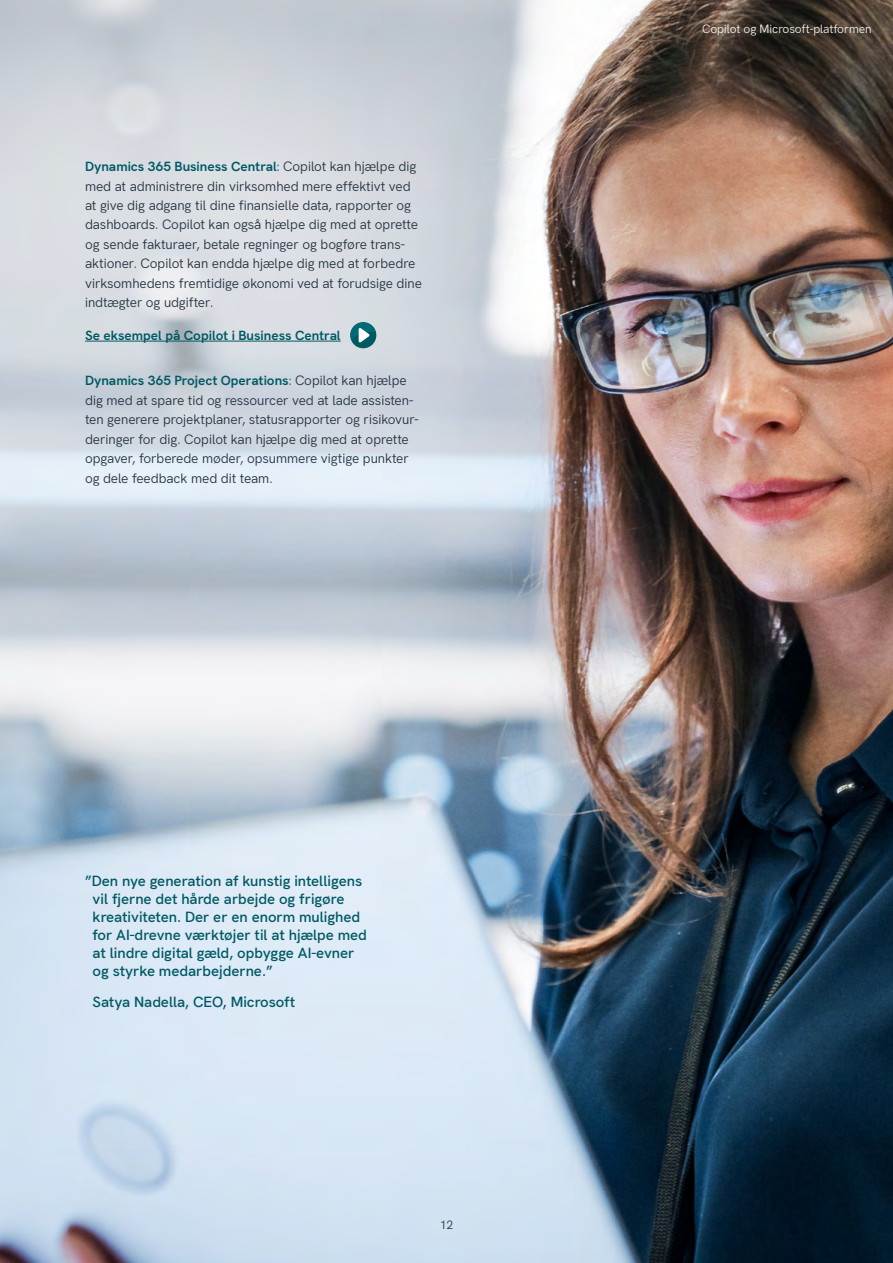
<style>
.page{position:relative;width:893px;height:1263px;background:#fff}
.page>*{position:absolute;margin:0;border:0;box-sizing:border-box;transform-origin:0 0}
.t1{font:600 15px/18px "Hanken Grotesk";color:#005963}
.t2{font:13.5px/19.5px "Hanken Grotesk";letter-spacing:-.005em;color:#273442}
.t3{font:700 13.5px "Hanken Grotesk";letter-spacing:-.005em;color:#005963}
.t4{font:12px "Hanken Grotesk";letter-spacing:-.01em;color:#f1efed}
.t5{font:12px "Hanken Grotesk";color:#273442}
.s1{font-weight:700;color:#005963}
.s2{color:#005963}
</style>
<div class="page">
<img style="left:0;top:0;width:893px;height:1263px">
<hr style="left:85px;top:341px;width:256px;height:1px;background:#005963">
<svg style="left:350px;top:322px;width:26px;height:26px"></svg>
<p class="t2" style="left:85px;top:155px;width:338px"><span class="s1">Dynamics 365 Business Central</span><span class="s2">:</span> Copilot kan hjælpe dig med at administrere din virksomhed mere effektivt ved at give dig adgang til dine finansielle data, rapporter og dashboards. Copilot kan også hjælpe dig med at oprette og sende fakturaer, betale regninger og bogføre trans&shy;aktioner. Copilot kan endda hjælpe dig med at forbedre virksomhedens fremtidige økonomi ved at forudsige dine indtægter og udgifter.</p>
<p class="t3" style="left:85px;top:324px;width:257px">Se eksempel på Copilot i Business Central</p>
<p class="t2" style="left:85px;top:370px;width:335px"><span class="s1">Dynamics 365 Project Operations</span><span class="s2">:</span> Copilot kan hjælpe dig med at spare tid og ressourcer ved at lade assisten&shy;ten generere projektplaner, statusrapporter og risikovur&shy;deringer for dig. Copilot kan hjælpe dig med at oprette opgaver, forberede møder, opsummere vigtige punkter og dele feedback med dit team.</p>
<p class="t1" style="left:93px;top:871px;width:276px;text-indent:-8px">”Den nye generation af kunstig intelligens vil fjerne det hårde arbejde og frigøre kreativiteten. Der er en enorm mulighed for AI-drevne værktøjer til at hjælpe med at lindre digital gæld, opbygge AI-evner og styrke medarbejderne.”</p>
<p class="t1" style="left:93px;top:992px;width:204px">Satya Nadella, CEO, Microsoft</p>
<p class="t5" style="left:440px;top:1215px;width:15px">12</p>
<p class="t4" style="left:702px;top:20px;width:171px">Copilot og Microsoft-platformen</p>
</div>
